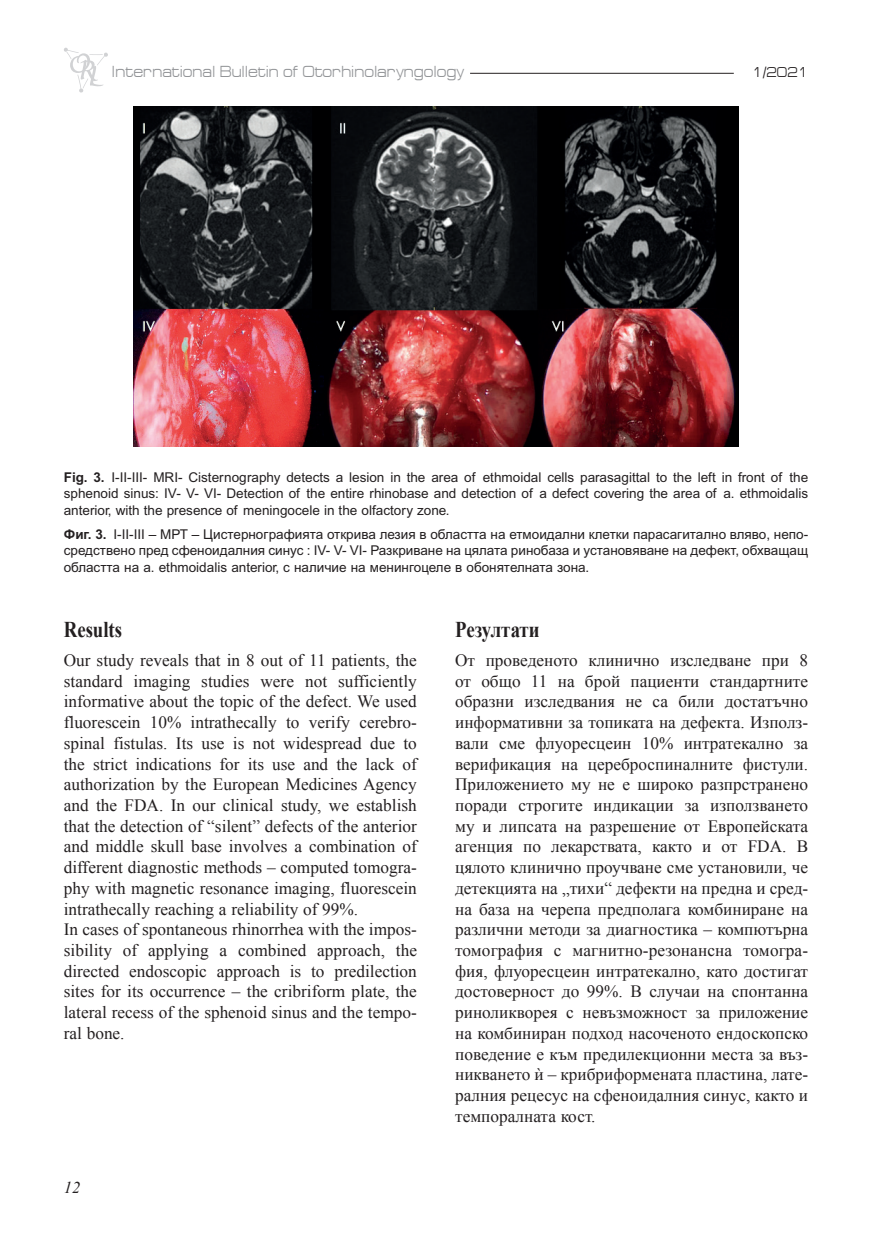
<style>
.page{position:relative;width:872px;height:1234px;background:#fff}
.page>*{position:absolute;margin:0;border:0;box-sizing:border-box;transform-origin:0 0}
.t1{font:700 22.5px "Times New Roman";color:#231f20;scale:.83 1}
.t2{font:17.25px/20.7px "Times New Roman";color:#231f20;text-align:justify}
.t3{font:italic 16.5px "Times New Roman";color:#231f20}
.t4{font:16.2px "Europe Ext";color:#939598;scale:.83 1}
.t5{font:14.4px "Europe Ext";color:#231f20;scale:.83 1}
.t6{font:13.5px/16.2px "Arial MT Pro Cyr";color:#231f20;text-align:justify}
.s1{font-weight:700}
.s2{font-family:"Times New Roman PS Pro Cyr"}
</style>
<div class="page">
<hr style="left:470px;top:73px;width:264px;height:1px;background:#231f20">
<svg style="left:64px;top:48px;width:44px;height:44px"></svg>
<img style="left:133px;top:106px;width:606px;height:340px">
<p class="t4" style="left:112px;top:62px;width:426px">International Bulletin of Otorhinolaryngology</p>
<p class="t5" style="left:752px;top:64px;width:69px">1/2021</p>
<p class="t6" style="left:64px;top:470px;width:746px"><span class="s1">Fig. 3.</span> I-II-III- MRI- Cisternography detects a lesion in the area of ethmoidal cells parasagittal to the left in front of the sphenoid sinus: IV- V- VI- Detection of the entire rhinobase and detection of a defect covering the area of a. ethmoidalis anterior, with the presence of meningocele in the olfactory zone.</p>
<p class="t6" style="left:64px;top:527px;width:746px"><span class="s1">Фиг. 3.</span> I-II-III – МРТ – Цистернографията открива лезия в областта на етмоидални клетки парасагитално вляво, непо&shy;средствено пред сфеноидалния синус : IV- V- VI- Разкриване на цялата ринобаза и установяване на дефект, обхващащ областта на a. ethmoidalis anterior, с наличие на менингоцеле в обонятелната зона.</p>
<h1 class="t1" style="left:64px;top:613px;width:72px">Results</h1>
<p class="t2" style="left:64px;top:649px;width:355px;text-align:left">Our study reveals that in 8 out of 11 patients, the standard imaging studies were not sufficiently informative about the topic of the defect. We used fluorescein 10% intrathecally to verify cerebro&shy;spinal fistulas. Its use is not widespread due to the strict indications for its use and the lack of authorization by the European Medicines Agency and the FDA. In our clinical study, we establish that the detection of “silent” defects of the anterior and middle skull base involves a combination of different diagnostic methods – computed tomogra&shy;phy with magnetic resonance imaging, fluorescein intrathecally reaching a reliability of 99%.<br>In cases of spontaneous rhinorrhea with the impos&shy;sibility of applying a combined approach, the directed endoscopic approach is to predilection sites for its occurrence – the cribriform plate, the lateral recess of the sphenoid sinus and the tempo&shy;ral bone.</p>
<p class="t3" style="left:64px;top:1175px;width:18px">12</p>
<h1 class="t1" style="left:455px;top:613px;width:103px">Резултати</h1>
<p class="t2" style="left:455px;top:649px;width:354px">От проведеното клинично изследване при 8 от общо 11 на брой пациенти стандартните образни изследвания не са били достатъчно информативни за топиката на дефекта. Използ&shy;вали сме флуоресцеин 10% интратекално за верификация на цереброспиналните фистули.<br>Приложението му не е широко разпрстранено поради строгите индикации за използването му и липсата на разрешение от Европейската агенция по лекарствата, както и от FDA. В цялото клинично проучване сме установили, че детекцията на „тихи“ дефекти на предна и сред&shy;на база на черепа предполага комбиниране на различни методи за диагностика – компютърна томография с магнитно-резонансна томогра&shy;фия, флуоресцеин интратекално, като достигат достоверност до 99%. В случаи на спонтанна риноликворея с невъзможност за приложение на комбиниран подход насоченото ендоскопско поведение е към предилекционни места за въз&shy;никването <span class="s2">ѝ</span> – крибриформената пластина, лате&shy;ралния рецесус на сфеноидалния синус, както и темпоралната кост.</p>
</div>
